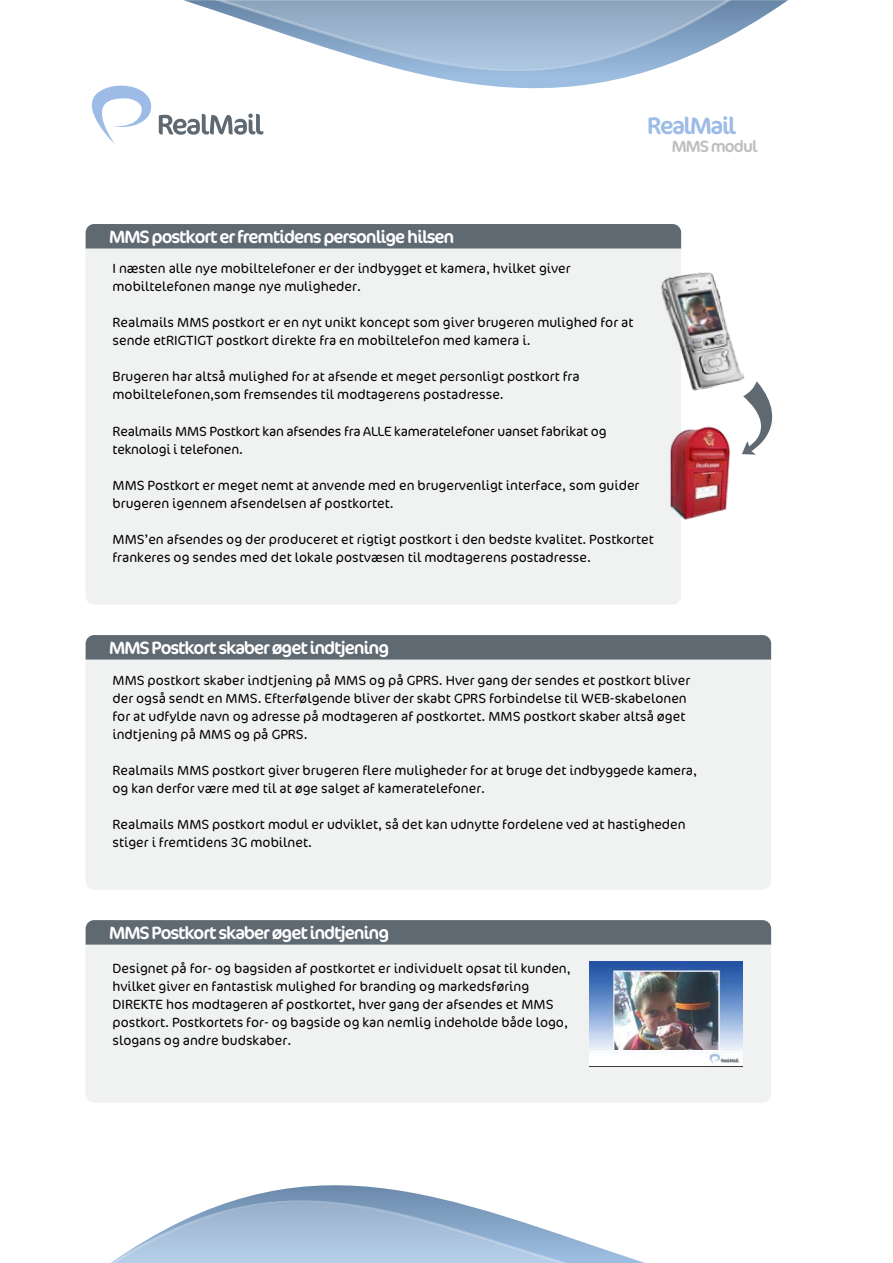
<style>
.page{position:relative;width:893px;height:1263px;background:#fff}
.page>*{position:absolute;margin:0;border:0;box-sizing:border-box;transform-origin:0 0}
.t1{font:24.15px "Cocon";letter-spacing:-.06em;color:#9dbbe7}
.t2{font:18px "Cocon";letter-spacing:-.06em;color:#fff}
.t3{font:16.5px "Cocon";letter-spacing:-.06em;color:#bfbfbf}
.t4{font:300 13.5px/18px "Cocon";color:#000}
</style>
<div class="page">
<div style="left:86px;top:249px;width:595px;height:355px;background:#f0f1f1"></div>
<div style="left:86px;top:224px;width:595px;height:24px;background:#5f6972"></div>
<svg style="left:184px;top:0;width:604px;height:134px"></svg>
<svg style="left:214px;top:0;width:522px;height:71px"></svg>
<svg style="left:91px;top:80px;width:172px;height:64px"></svg>
<svg style="left:236px;top:1185px;width:409px;height:78px"></svg>
<svg style="left:111px;top:1200px;width:457px;height:63px"></svg>
<div style="left:86px;top:660px;width:685px;height:229px;background:#f0f1f1"></div>
<div style="left:86px;top:635px;width:685px;height:24px;background:#5f6972"></div>
<div style="left:86px;top:945px;width:685px;height:157px;background:#f0f1f1"></div>
<div style="left:86px;top:920px;width:685px;height:24px;background:#5f6972"></div>
<img style="left:589px;top:962px;width:154px;height:104px">
<img style="left:659px;top:268px;width:86px;height:125px">
<img style="left:663px;top:421px;width:68px;height:102px">
<svg style="left:742px;top:381px;width:31px;height:74px"></svg>
<p class="t1" style="left:647px;top:112px;width:91px">RealMail</p>
<p class="t3" style="left:672px;top:136px;width:87px">MMS modul</p>
<p class="t2" style="left:109px;top:226px;width:347px">MMS postkort er fremtidens personlige hilsen</p>
<p class="t4" style="left:112px;top:260px;width:460px">I næsten alle nye mobiltelefoner er der indbygget et kamera, hvilket giver mobiltelefonen mange nye muligheder.</p>
<p class="t4" style="left:112px;top:314px;width:522px">Realmails MMS postkort er en nyt unikt koncept som giver brugeren mulighed for at sende etRIGTIGT postkort direkte fra en mobiltelefon med kamera i.</p>
<p class="t4" style="left:112px;top:368px;width:469px">Brugeren har altså mulighed for at afsende et meget personligt postkort fra mobiltelefonen,som fremsendes til modtagerens postadresse.</p>
<p class="t4" style="left:112px;top:422px;width:495px">Realmails MMS Postkort kan afsendes fra ALLE kameratelefoner uanset fabrikat og teknologi i telefonen.</p>
<p class="t4" style="left:112px;top:476px;width:528px">MMS Postkort er meget nemt at anvende med en brugervenligt interface, som guider brugeren igennem afsendelsen af postkortet.</p>
<p class="t4" style="left:112px;top:530px;width:543px">MMS’en afsendes og der produceret et rigtigt postkort i den bedste kvalitet. Postkortet frankeres og sendes med det lokale postvæsen til modtagerens postadresse.</p>
<p class="t2" style="left:109px;top:637px;width:282px">MMS Postkort skaber øget indtjening</p>
<p class="t4" style="left:112px;top:671px;width:579px">MMS postkort skaber indtjening på MMS og på GPRS. Hver gang der sendes et postkort bliver der også sendt en MMS. Efterfølgende bliver der skabt GPRS forbindelse til WEB-skabelonen for at udfylde navn og adresse på modtageren af postkortet. MMS postkort skaber altså øget indtjening på MMS og på GPRS.</p>
<p class="t4" style="left:112px;top:761px;width:586px">Realmails MMS postkort giver brugeren flere muligheder for at bruge det indbyggede kamera, og kan derfor være med til at øge salget af kameratelefoner.</p>
<p class="t4" style="left:112px;top:815px;width:575px">Realmails MMS postkort modul er udviklet, så det kan udnytte fordelene ved at hastigheden stiger i fremtidens 3G mobilnet.</p>
<p class="t2" style="left:109px;top:922px;width:282px">MMS Postkort skaber øget indtjening</p>
<p class="t4" style="left:112px;top:959px;width:460px">Designet på for- og bagsiden af postkortet er individuelt opsat til kunden, hvilket giver en fantastisk mulighed for branding og markedsføring DIREKTE hos modtageren af postkortet, hver gang der afsendes et MMS postkort. Postkortets for- og bagside og kan nemlig indeholde både logo, slogans og andre budskaber.</p>
</div>
